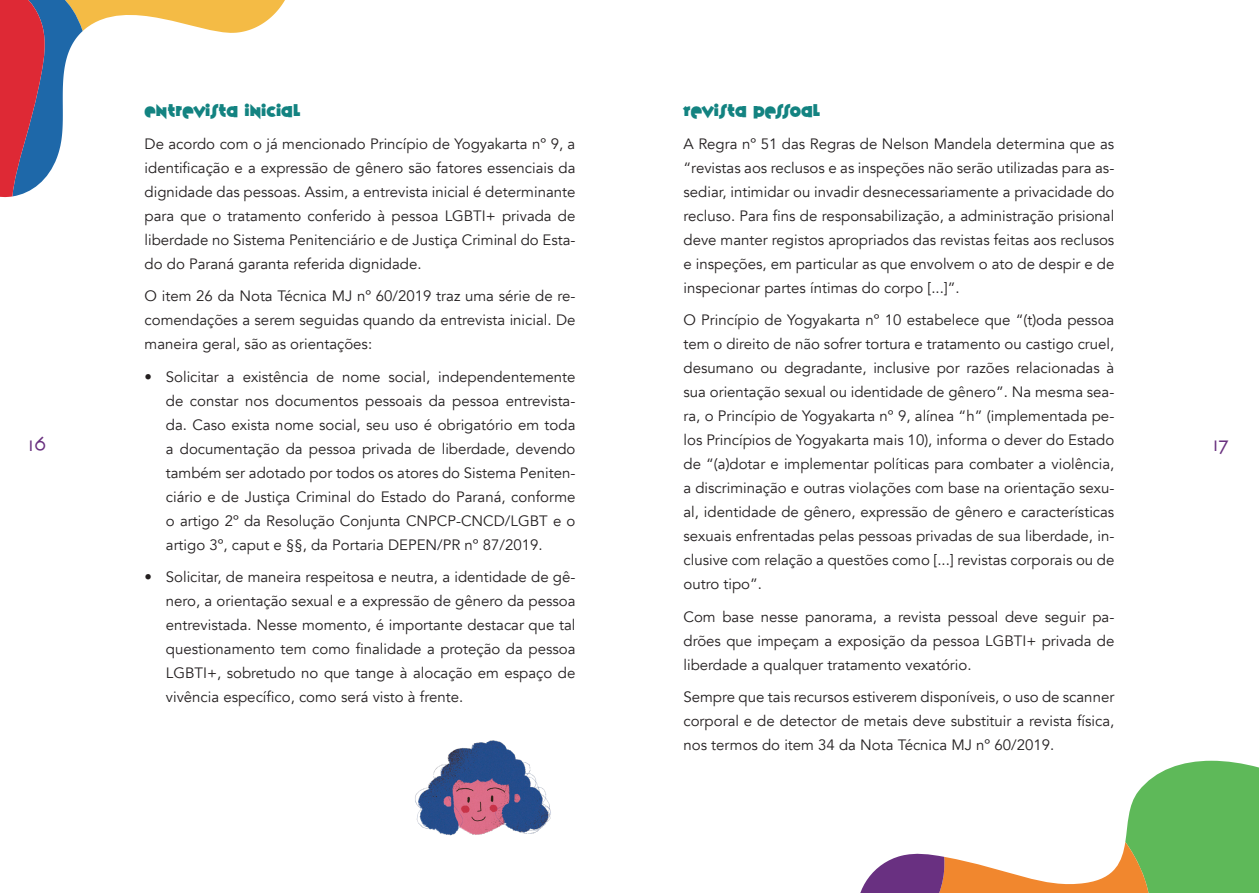
<style>
.page{position:relative;width:1259px;height:893px;background:#fff}
.page>*{position:absolute;margin:0;border:0;box-sizing:border-box;transform-origin:0 0}
.t1{font:300 18px "Variex OT";color:#69307f}
.t2{font:15px/24px "Avenir";color:#231f20;text-align:justify}
.t3{font:700 15px "Variex OT";color:#138381}
</style>
<div class="page">
<svg style="left:0;top:0;width:285px;height:198px"></svg>
<svg style="left:860px;top:761px;width:399px;height:132px"></svg>
<img style="left:415px;top:740px;width:136px;height:96px">
<p class="t3" style="left:145px;top:103px;width:158px">ENTREVISTA INICIAL</p>
<p class="t2" style="left:145px;top:132px;width:432px">De acordo com o já mencionado Princípio de Yogyakarta nº 9, a identificação e a expressão de gênero são fatores essenciais da dignidade das pessoas. Assim, a entrevista inicial é determinante para que o tratamento conferido à pessoa LGBTI+ privada de liberdade no Sistema Penitenciário e de Justiça Criminal do Esta&shy;do do Paraná garanta referida dignidade.</p>
<p class="t2" style="left:145px;top:284px;width:432px">O item 26 da Nota Técnica MJ nº 60/2019 traz uma série de re&shy;comendações a serem seguidas quando da entrevista inicial. De maneira geral, são as orientações:</p>
<p class="t2" style="left:166px;top:365px;width:411px;text-indent:-21px">• Solicitar a existência de nome social, independentemente de constar nos documentos pessoais da pessoa entrevista&shy;da. Caso exista nome social, seu uso é obrigatório em toda a documentação da pessoa privada de liberdade, devendo também ser adotado por todos os atores do Sistema Peniten&shy;ciário e de Justiça Criminal do Estado do Paraná, conforme o artigo 2º da Resolução Conjunta CNPCP-CNCD/LGBT e o artigo 3º, caput e §§, da Portaria DEPEN/PR nº 87/2019.</p>
<p class="t2" style="left:166px;top:565px;width:411px;text-indent:-21px">• Solicitar, de maneira respeitosa e neutra, a identidade de gê&shy;nero, a orientação sexual e a expressão de gênero da pessoa entrevistada. Nesse momento, é importante destacar que tal questionamento tem como finalidade a proteção da pessoa LGBTI+, sobretudo no que tange à alocação em espaço de vivência específico, como será visto à frente.</p>
<p class="t3" style="left:683px;top:103px;width:139px">REVISTA PESSOAL</p>
<p class="t2" style="left:683px;top:132px;width:432px">A Regra nº 51 das Regras de Nelson Mandela determina que as “revistas aos reclusos e as inspeções não serão utilizadas para as&shy;sediar, intimidar ou invadir desnecessariamente a privacidade do recluso. Para fins de responsabilização, a administração prisional deve manter registos apropriados das revistas feitas aos reclusos e inspeções, em particular as que envolvem o ato de despir e de inspecionar partes íntimas do corpo [...]”.</p>
<p class="t2" style="left:683px;top:308px;width:432px">O Princípio de Yogyakarta nº 10 estabelece que “(t)oda pessoa tem o direito de não sofrer tortura e tratamento ou castigo cruel, desumano ou degradante, inclusive por razões relacionadas à sua orientação sexual ou identidade de gênero”. Na mesma sea&shy;ra, o Princípio de Yogyakarta nº 9, alínea “h” (implementada pe&shy;los Princípios de Yogyakarta mais 10), informa o dever do Estado de “(a)dotar e implementar políticas para combater a violência, a discriminação e outras violações com base na orientação sexu&shy;al, identidade de gênero, expressão de gênero e características sexuais enfrentadas pelas pessoas privadas de sua liberdade, in&shy;clusive com relação a questões como [...] revistas corporais ou de outro tipo”.</p>
<p class="t2" style="left:683px;top:605px;width:432px">Com base nesse panorama, a revista pessoal deve seguir pa&shy;drões que impeçam a exposição da pessoa LGBTI+ privada de liberdade a qualquer tratamento vexatório.</p>
<p class="t2" style="left:683px;top:685px;width:432px">Sempre que tais recursos estiverem disponíveis, o uso de scanner corporal e de detector de metais deve substituir a revista física, nos termos do item 34 da Nota Técnica MJ nº 60/2019.</p>
<p class="t1" style="left:28px;top:436px;width:20px">16</p>
<p class="t1" style="left:1212px;top:436px;width:18px">17</p>
</div>
